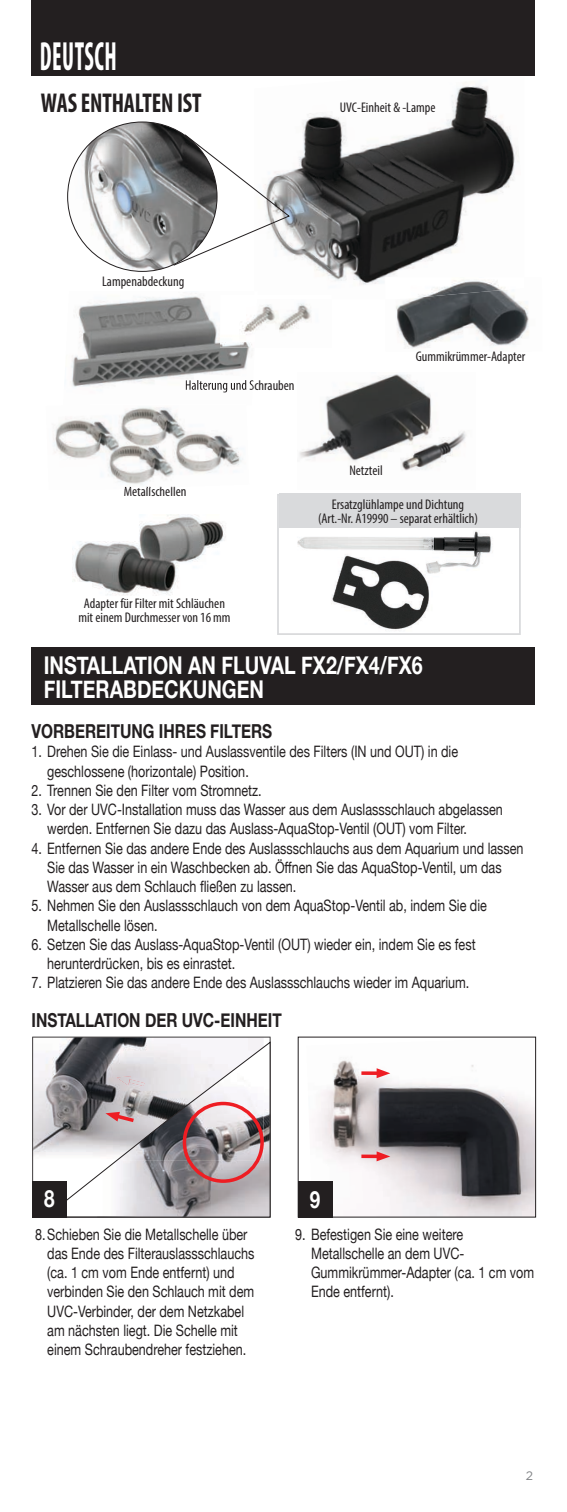
<style>
.page{position:relative;width:567px;height:1512px;background:#fff}
.page>*{position:absolute;margin:0;border:0;box-sizing:border-box;transform-origin:0 0}
.t1{font:700 condensed 40.95px "Myriad Pro";letter-spacing:.02em;color:#fff;scale:.59 1}
.t2{font:700 condensed 27.3px "Myriad Pro";letter-spacing:-.005em;color:#231f20;scale:.88 1}
.t3{font:700 24.5px/24.5px "Helvetica Neue";color:#fff;scale:.8 1}
.t4{font:700 23.62px "Helvetica Neue";color:#fff;scale:.8 1}
.t5{font:700 19.25px "Helvetica Neue";color:#231f20;scale:.8 1}
.t6{font:15.75px/19.2px "Helvetica Neue";color:#231f20;scale:.8 1}
.t7{font:condensed 14px/14px "Myriad Pro";color:#231f20;text-align:center}
.t8{font:12.25px "Gotham";color:#808285}
</style>
<div class="page">
<div style="left:32px;top:0;width:504px;height:75px;background:#231f20"></div>
<div style="left:32px;top:648px;width:504px;height:57px;background:#231f20"></div>
<img style="left:315px;top:1060px;width:219px;height:156px">
<div style="left:298px;top:1181px;width:35px;height:36px;background:#231f20"></div>
<svg style="left:32px;top:1037px;width:239px;height:181px"></svg>
<svg style="left:43px;top:1041px;width:228px;height:177px"></svg>
<svg style="left:105px;top:1112px;width:33px;height:13px"></svg>
<div style="left:183px;top:1102px;width:81px;height:81px;border:4px solid #ee1d23;border-radius:50%"></div>
<svg style="left:361px;top:1071px;width:16px;height:4px"></svg>
<svg style="left:377px;top:1068px;width:13px;height:10px"></svg>
<hr style="left:361px;top:1155px;width:19px;height:3px;background:#ee1d23">
<svg style="left:377px;top:1151px;width:13px;height:10px"></svg>
<svg style="left:277px;top:494px;width:244px;height:141px;fill:#d9dadc"></svg>
<img style="left:291px;top:82px;width:228px;height:203px">
<img style="left:68px;top:122px;width:149px;height:149px;border-radius:75px">
<svg style="left:172px;top:133px;width:119px;height:133px"></svg>
<img style="left:396px;top:299px;width:133px;height:50px">
<img style="left:385px;top:277px;width:134px;height:22px">
<img style="left:53px;top:407px;width:190px;height:80px">
<img style="left:125px;top:487px;width:50px;height:2px">
<img style="left:74px;top:515px;width:152px;height:81px">
<img style="left:71px;top:296px;width:181px;height:94px">
<img style="left:186px;top:380px;width:67px;height:13px">
<img style="left:257px;top:303px;width:54px;height:29px">
<img style="left:220px;top:296px;width:37px;height:52px">
<img style="left:294px;top:530px;width:205px;height:103px">
<img style="left:299px;top:374px;width:168px;height:97px">
<h1 class="t1" style="left:40px;top:33px;width:132px">DEUTSCH</h1>
<h2 class="t2" style="left:41px;top:88px;width:184px">WAS ENTHALTEN IST</h2>
<p class="t7" style="left:340px;top:101px;width:97px">UVC-Einheit &amp; -Lampe</p>
<p class="t7" style="left:102px;top:274px;width:84px">Lampenabdeckung</p>
<p class="t7" style="left:185px;top:378px;width:111px">Halterung und Schrauben</p>
<p class="t7" style="left:416px;top:349px;width:111px">Gummikrümmer-Adapter</p>
<p class="t7" style="left:124px;top:485px;width:64px">Metallschellen</p>
<p class="t7" style="left:78px;top:596px;width:154px">Adapter für Filter mit Schläuchen mit einem Durchmesser von 16 mm</p>
<p class="t7" style="left:349px;top:463px;width:35px">Netzteil</p>
<p class="t7" style="left:318px;top:498px;width:161px">Ersatzglühlampe und Dichtung (Art.-Nr. A19990 – separat erhältlich)</p>
<h3 class="t3" style="left:44px;top:653px;width:475px">INSTALLATION AN FLUVAL FX2/FX4/FX6<br>FILTERABDECKUNGEN</h3>
<p class="t5" style="left:32px;top:716px;width:302px">VORBEREITUNG IHRES FILTERS</p>
<p class="t6" style="left:47px;top:743px;width:515px;text-indent:-16px">1. Drehen Sie die Einlass- und Auslassventile des Filters (IN und OUT) in die geschlossene (horizontale) Position.</p>
<p class="t6" style="left:32px;top:782px;width:289px">2. Trennen Sie den Filter vom Stromnetz.</p>
<p class="t6" style="left:47px;top:801px;width:571px;text-indent:-16px">3. Vor der UVC-Installation muss das Wasser aus dem Auslassschlauch abgelassen werden. Entfernen Sie dazu das Auslass-AquaStop-Ventil (OUT) vom Filter.</p>
<p class="t6" style="left:47px;top:839px;width:597px;text-indent:-16px">4. Entfernen Sie das andere Ende des Auslassschlauchs aus dem Aquarium und lassen<br>Sie das Wasser in ein Waschbecken ab. Öffnen Sie das AquaStop-Ventil, um das<br>Wasser aus dem Schlauch fließen zu lassen.</p>
<p class="t6" style="left:47px;top:897px;width:551px;text-indent:-16px">5. Nehmen Sie den Auslassschlauch von dem AquaStop-Ventil ab, indem Sie die<br>Metallschelle lösen.</p>
<p class="t6" style="left:47px;top:936px;width:537px;text-indent:-16px">6. Setzen Sie das Auslass-AquaStop-Ventil (OUT) wieder ein, indem Sie es fest herunterdrücken, bis es einrastet.</p>
<p class="t6" style="left:32px;top:974px;width:549px">7. Platzieren Sie das andere Ende des Auslassschlauchs wieder im Aquarium.</p>
<p class="t5" style="left:32px;top:1005px;width:314px">INSTALLATION DER UVC-EINHEIT</p>
<h3 class="t4" style="left:44px;top:1180px;width:15px">8</h3>
<h3 class="t4" style="left:310px;top:1181px;width:15px">9</h3>
<p class="t6" style="left:47px;top:1225px;width:261px;text-indent:-12px">8.Schieben Sie die Metallschelle über das Ende des Filterauslassschlauchs (ca. 1 cm vom Ende entfernt) und verbinden Sie den Schlauch mit dem UVC-Verbinder, der dem Netzkabel am nächsten liegt. Die Schelle mit einem Schraubendreher festziehen.</p>
<p class="t6" style="left:311px;top:1225px;width:280px;text-indent:-16px">9. Befestigen Sie eine weitere<br>Metallschelle an dem UVC-<br>Gummikrümmer-Adapter (ca. 1 cm vom<br>Ende entfernt).</p>
<p class="t8" style="left:526px;top:1467px;width:9px">2</p>
</div>
